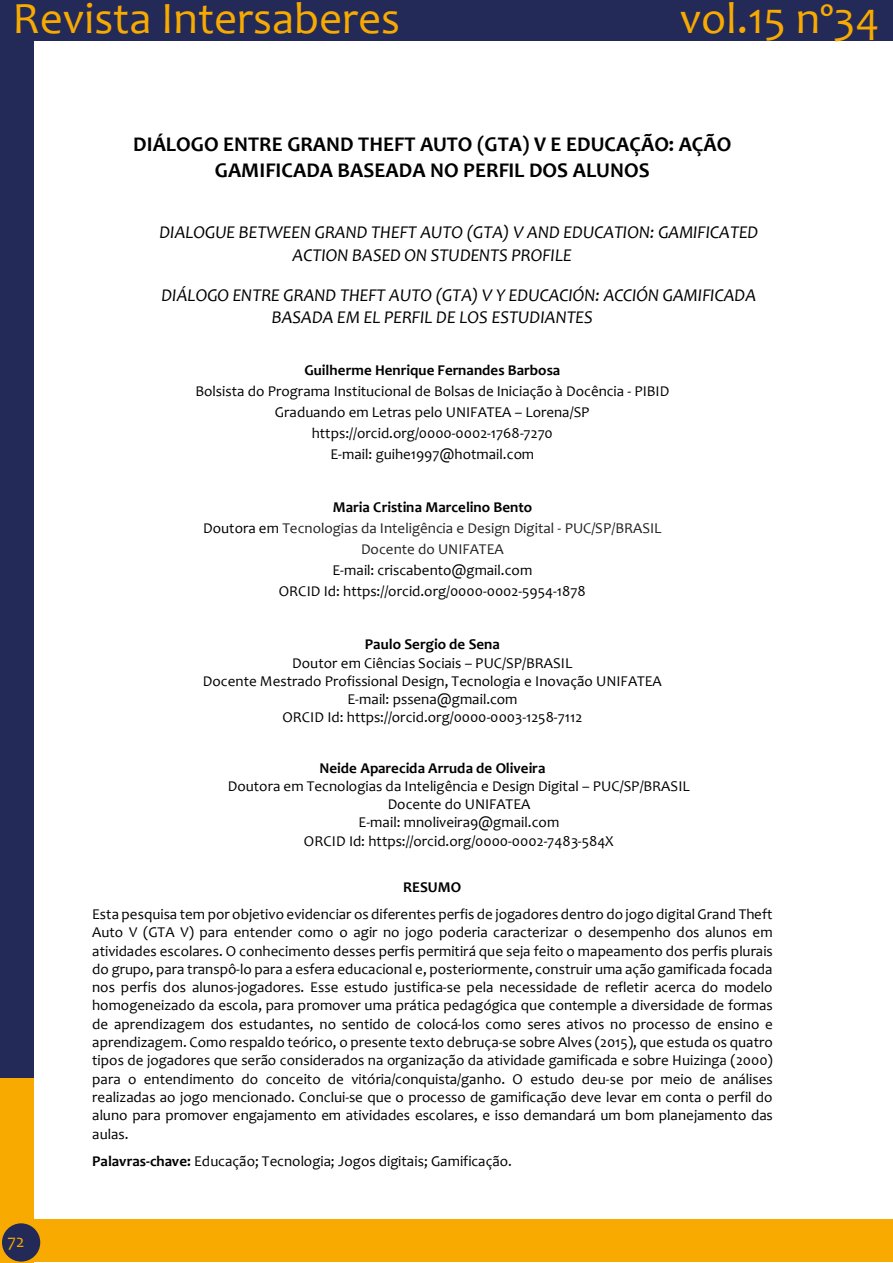
<style>
.page{position:relative;width:893px;height:1263px;background:#fff}
.page>*{position:absolute;margin:0;border:0;box-sizing:border-box;transform-origin:0 0}
.t1{font:45px "Candara";color:#f8aa00}
.t2{font:700 21px/25.8px "Candara";color:#000;text-align:center}
.t3{font:italic 18px/22.2px "Candara";color:#000}
.t4{font:18px "Candara";color:#f8aa00}
.t5{font:15px/18.3px "Candara";color:#000;text-align:center}
.t6{font:15px/21px "Candara";color:#222;text-align:center}
.t7{font:700 15px "Candara";color:#000}
.s1{font-weight:700;color:#000}
.s2{color:#000}
.s3{font-weight:700}
</style>
<div class="page">
<div style="left:0;top:0;width:33px;height:1081px;background:#232a57"></div>
<div style="left:0;top:0;width:893px;height:41px;background:#232a57"></div>
<div style="left:0;top:1078px;width:33px;height:185px;background:#f8aa00"></div>
<div style="left:21px;top:1219px;width:872px;height:43px;background:#f8aa00"></div>
<div style="left:2px;top:1223px;width:38px;height:38px;background:#232a57;border-radius:50%"></div>
<h1 class="t1" style="left:13px;top:-9px;width:389px">Revista Intersaberes</h1>
<h1 class="t1" style="left:680px;top:-9px;width:201px">vol.15 nº34</h1>
<h2 class="t2" style="left:133px;top:131px;width:600px">DIÁLOGO ENTRE GRAND THEFT AUTO (GTA) V E EDUCAÇÃO: AÇÃO<br>GAMIFICADA BASEADA NO PERFIL DOS ALUNOS</h2>
<p class="t3" style="left:293px;top:221px;width:467px;text-indent:-133px">DIALOGUE BETWEEN GRAND THEFT AUTO (GTA) V AND EDUCATION: GAMIFICATED<br>ACTION BASED ON STUDENTS PROFILE</p>
<p class="t3" style="left:272px;top:284px;width:486px;text-indent:-110px">DIÁLOGO ENTRE GRAND THEFT AUTO (GTA) V Y EDUCACIÓN: ACCIÓN GAMIFICADA<br>BASADA EM EL PERFIL DE LOS ESTUDIANTES</p>
<p class="t4" style="left:8px;top:1229px;width:18px">72</p>
<p class="t7" style="left:305px;top:361px;width:257px">Guilherme Henrique Fernandes Barbosa</p>
<p class="t5" style="left:195px;top:380px;width:476px;line-height:21.1px">Bolsista do Programa Institucional de Bolsas de Iniciação à Docência - PIBID Graduando em Letras pelo UNIFATEA – Lorena/SP https://orcid.org/0000-0002-1768-7270<br>E-mail: guihe1997@hotmail.com</p>
<p class="t6" style="left:203px;top:497px;width:460px"><span class="s1">Maria Cristina Marcelino Bento<br></span><span class="s2">Doutora em</span> Tecnologias da Inteligência e Design Digital - PUC/SP/BRASIL<br>Docente do UNIFATEA</p>
<p class="t5" style="left:279px;top:560px;width:309px;line-height:21px">E-mail: criscabento@gmail.com<br>ORCID Id: https://orcid.org/0000-0002-5954-1878</p>
<p class="t7" style="left:365px;top:635px;width:136px">Paulo Sergio de Sena</p>
<p class="t5" style="left:203px;top:653px;width:460px">Doutor em Ciências Sociais – PUC/SP/BRASIL<br>Docente Mestrado Profissional Design, Tecnologia e Inovação UNIFATEA E-mail: pssena@gmail.com<br>ORCID Id: https://orcid.org/0000-0003-1258-7112</p>
<p class="t7" style="left:320px;top:758px;width:227px">Neide Aparecida Arruda de Oliveira</p>
<p class="t5" style="left:228px;top:777px;width:464px">Doutora em Tecnologias da Inteligência e Design Digital – PUC/SP/BRASIL Docente do UNIFATEA<br>E-mail: mnoliveira9@gmail.com<br>ORCID Id: https://orcid.org/0000-0002-7483-584X</p>
<p class="t7" style="left:403px;top:877px;width:59px">RESUMO</p>
<p class="t5" style="left:92px;top:905px;width:682px;text-align:justify">Esta pesquisa tem por objetivo evidenciar os diferentes perfis de jogadores dentro do jogo digital Grand Theft Auto V (GTA V) para entender como o agir no jogo poderia caracterizar o desempenho dos alunos em atividades escolares. O conhecimento desses perfis permitirá que seja feito o mapeamento dos perfis plurais do grupo, para transpô-lo para a esfera educacional e, posteriormente, construir uma ação gamificada focada nos perfis dos alunos-jogadores. Esse estudo justifica-se pela necessidade de refletir acerca do modelo homogeneizado da escola, para promover uma prática pedagógica que contemple a diversidade de formas de aprendizagem dos estudantes, no sentido de colocá-los como seres ativos no processo de ensino e aprendizagem. Como respaldo teórico, o presente texto debruça-se sobre Alves (2015), que estuda os quatro tipos de jogadores que serão considerados na organização da atividade gamificada e sobre Huizinga (2000) para o entendimento do conceito de vitória/conquista/ganho. O estudo deu-se por meio de análises realizadas ao jogo mencionado. Conclui-se que o processo de gamificação deve levar em conta o perfil do aluno para promover engajamento em atividades escolares, e isso demandará um bom planejamento das aulas.</p>
<p class="t5" style="left:92px;top:1152px;width:421px"><span class="s3">Palavras-chave:</span> Educação; Tecnologia; Jogos digitais; Gamificação.</p>
</div>
